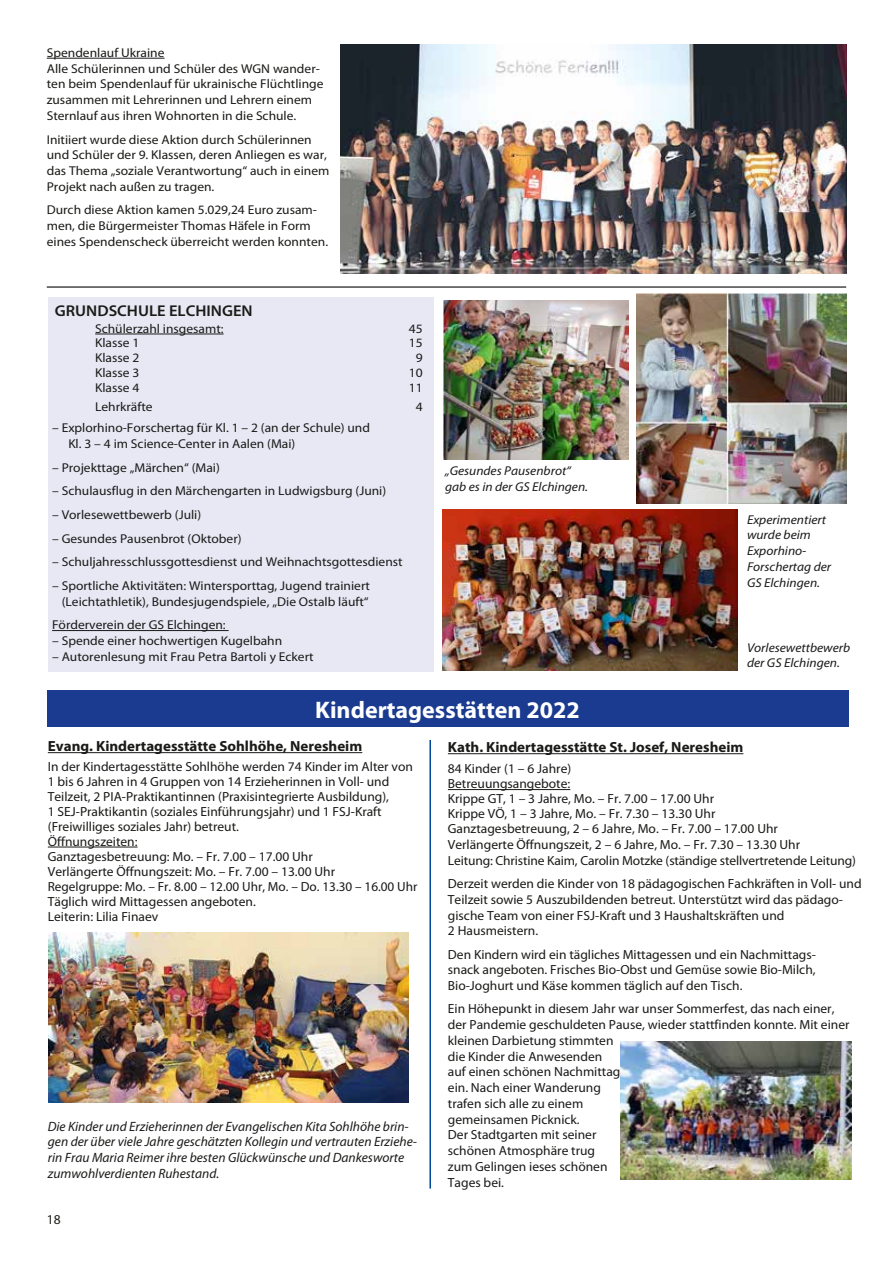
<style>
.page{position:relative;width:893px;height:1263px;background:#fff}
.page>*{position:absolute;margin:0;border:0;box-sizing:border-box;transform-origin:0 0}
.t1{font:700 24px "Myriad Pro";color:#fff}
.t2{font:600 15.6px "Myriad Pro";color:#1a1a18;scale:1.05 1}
.t3{font:700 14.7px "Myriad Pro";color:#1a1a18}
.t4{font:italic 13.5px/15.8px "Myriad Pro";color:#1a1a18}
.t5{font:13.5px "Myriad Pro";color:#1a1a18}
.t6{font:13.2px/15.8px "Myriad Pro";color:#1a1a18}
.t7{font:12.9px/15.8px "Myriad Pro";color:#1a1a18;scale:1.05 1}
.t8{font:italic 12.9px/15.8px "Myriad Pro";color:#1a1a18;scale:1.05 1}
</style>
<div class="page">
<div style="left:48px;top:297px;width:385px;height:374px;background:#e8e8f5"></div>
<hr style="left:48px;top:752px;width:314px;height:1px;background:#1a1a18">
<hr style="left:48px;top:847px;width:90px;height:1px;background:#1a1a18">
<img style="left:444px;top:300px;width:184px;height:159px">
<hr style="left:95px;top:334px;width:129px;height:1px;background:#1a1a18">
<hr style="left:52px;top:630px;width:177px;height:1px;background:#1a1a18">
<div style="left:47px;top:690px;width:801px;height:37px;background:#1b3b90"></div>
<hr style="left:448px;top:753px;width:295px;height:1px;background:#1a1a18">
<hr style="left:448px;top:789px;width:122px;height:1px;background:#1a1a18">
<img style="left:340px;top:45px;width:507px;height:229px">
<img style="left:442px;top:509px;width:295px;height:162px">
<img style="left:636px;top:294px;width:210px;height:209px">
<hr style="left:47px;top:58px;width:118px;height:1px;background:#1a1a18">
<hr style="left:47px;top:286px;width:799px;height:2px;background:#1a1a18">
<img style="left:49px;top:933px;width:360px;height:169px">
<img style="left:621px;top:1042px;width:231px;height:137px">
<hr style="left:429px;top:740px;width:2px;height:448px;background:#004799">
<p class="t7" style="left:47px;top:45px;width:265px">Spendenlauf Ukraine<br>Alle Schülerinnen und Schüler des WGN wander&shy;ten beim Spendenlauf für ukrainische Flüchtlinge zusammen mit Lehrerinnen und Lehrern einem Sternlauf aus ihren Wohnorten in die Schule.</p>
<p class="t7" style="left:47px;top:132px;width:271px">Initiiert wurde diese Aktion durch Schülerinnen und Schüler der 9. Klassen, deren Anliegen es war, das Thema „soziale Verantwortung“ auch in einem Projekt nach außen zu tragen.</p>
<p class="t7" style="left:47px;top:202px;width:269px">Durch diese Aktion kamen 5.029,24 Euro zusam&shy;men, die Bürgermeister Thomas Häfele in Form eines Spendenscheck überreicht werden konnten.</p>
<p class="t2" style="left:55px;top:302px;width:190px">GRUNDSCHULE ELCHINGEN</p>
<p class="t7" style="left:95px;top:321px;width:124px">Schülerzahl insgesamt:</p>
<p class="t7" style="left:409px;top:321px;width:15px">45</p>
<p class="t7" style="left:95px;top:335px;width:44px">Klasse 1</p>
<p class="t7" style="left:409px;top:335px;width:15px">15</p>
<p class="t7" style="left:95px;top:350px;width:44px">Klasse 2</p>
<p class="t7" style="left:416px;top:350px;width:8px">9</p>
<p class="t7" style="left:95px;top:365px;width:44px">Klasse 3</p>
<p class="t7" style="left:409px;top:365px;width:15px">10</p>
<p class="t7" style="left:95px;top:380px;width:44px">Klasse 4</p>
<p class="t7" style="left:409px;top:380px;width:15px">11</p>
<p class="t7" style="left:95px;top:399px;width:56px">Lehrkräfte</p>
<p class="t7" style="left:416px;top:399px;width:8px">4</p>
<p class="t7" style="left:68px;top:420px;width:289px;text-indent:-16px">– Explorhino-Forschertag für Kl. 1 – 2 (an der Schule) und<br>Kl. 3 – 4 im Science-Center in Aalen (Mai)</p>
<p class="t7" style="left:52px;top:460px;width:161px">– Projekttage „Märchen“ (Mai)</p>
<p class="t7" style="left:52px;top:483px;width:320px">– Schulausflug in den Märchengarten in Ludwigsburg (Juni)</p>
<p class="t7" style="left:52px;top:507px;width:144px">– Vorlesewettbewerb (Juli)</p>
<p class="t7" style="left:52px;top:531px;width:182px">– Gesundes Pausenbrot (Oktober)</p>
<p class="t7" style="left:52px;top:554px;width:335px">– Schuljahresschlussgottesdienst und Weihnachtsgottesdienst</p>
<p class="t7" style="left:52px;top:578px;width:304px;text-align:right">– Sportliche Aktivitäten: Wintersporttag, Jugend trainiert (Leichtathletik), Bundesjugendspiele, „Die Ostalb läuft“</p>
<p class="t7" style="left:52px;top:617px;width:167px">Förderverein der GS Elchingen:</p>
<p class="t7" style="left:52px;top:633px;width:221px">– Spende einer hochwertigen Kugelbahn</p>
<p class="t7" style="left:52px;top:649px;width:251px">– Autorenlesung mit Frau Petra Bartoli y Eckert</p>
<h1 class="t1" style="left:315px;top:696px;width:266px">Kindertagesstätten 2022</h1>
<p class="t3" style="left:448px;top:739px;width:297px">Kath. Kindertagesstätte St. Josef, Neresheim</p>
<p class="t6" style="left:448px;top:761px;width:410px;line-height:15.3px">84 Kinder (1 – 6 Jahre)<br>Betreuungsangebote:<br>Krippe GT, 1 – 3 Jahre, Mo. – Fr. 7.00 – 17.00 Uhr<br>Krippe VÖ, 1 – 3 Jahre, Mo. – Fr. 7.30 – 13.30 Uhr<br>Ganztagesbetreuung, 2 – 6 Jahre, Mo. – Fr. 7.00 – 17.00 Uhr<br>Verlängerte Öffnungszeit, 2 – 6 Jahre, Mo. – Fr. 7.30 – 13.30 Uhr<br>Leitung: Christine Kaim, Carolin Motzke (ständige stellvertretende Leitung)</p>
<p class="t6" style="left:448px;top:876px;width:415px">Derzeit werden die Kinder von 18 pädagogischen Fachkräften in Voll- und Teilzeit sowie 5 Auszubildenden betreut. Unterstützt wird das pädago&shy;gische Team von einer FSJ-Kraft und 3 Haushaltskräften und<br>2 Hausmeistern.</p>
<p class="t6" style="left:448px;top:946px;width:369px;text-align:justify">Den Kindern wird ein tägliches Mittagessen und ein Nachmittags&shy;snack angeboten. Frisches Bio-Obst und Gemüse sowie Bio-Milch, Bio-Joghurt und Käse kommen täglich auf den Tisch.</p>
<p class="t6" style="left:448px;top:1001px;width:403px">Ein Höhepunkt in diesem Jahr war unser Sommerfest, das nach einer, der Pandemie geschuldeten Pause, wieder stattfinden konnte. Mit einer kleinen Darbietung stimmten<br>die Kinder die Anwesenden<br>auf einen schönen Nachmittag<br>ein. Nach einer Wanderung<br>trafen sich alle zu einem<br>gemeinsamen Picknick.<br>Der Stadtgarten mit seiner<br>schönen Atmosphäre trug<br>zum Gelingen ieses schönen<br>Tages bei.</p>
<p class="t8" style="left:445px;top:463px;width:138px">„Gesundes Pausenbrot“ gab es in der GS Elchingen.</p>
<p class="t8" style="left:747px;top:512px;width:82px">Experimentiert wurde beim<br>Exporhino-<br>Forschertag der<br>GS Elchingen.</p>
<p class="t8" style="left:747px;top:640px;width:100px">Vorlesewettbewerb der GS Elchingen.</p>
<p class="t3" style="left:48px;top:738px;width:316px">Evang. Kindertagesstätte Sohlhöhe, Neresheim</p>
<p class="t6" style="left:48px;top:759px;width:371px;line-height:15px">In der Kindertagesstätte Sohlhöhe werden 74 Kinder im Alter von 1 bis 6 Jahren in 4 Gruppen von 14 Erzieherinnen in Voll- und Teilzeit, 2 PIA-Praktikantinnen (Praxisintegrierte Ausbildung),<br>1 SEJ-Praktikantin (soziales Einführungsjahr) und 1 FSJ-Kraft (Freiwilliges soziales Jahr) betreut.<br>Öffnungszeiten:<br>Ganztagesbetreuung: Mo. – Fr. 7.00 – 17.00 Uhr<br>Verlängerte Öffnungszeit: Mo. – Fr. 7.00 – 13.00 Uhr<br>Regelgruppe: Mo. – Fr. 8.00 – 12.00 Uhr, Mo. – Do. 13.30 – 16.00 Uhr Täglich wird Mittagessen angeboten.<br>Leiterin: Lilia Finaev</p>
<p class="t4" style="left:48px;top:1119px;width:371px">Die Kinder und Erzieherinnen der Evangelischen Kita Sohlhöhe brin&shy;gen der über viele Jahre geschätzten Kollegin und vertrauten Erziehe&shy;rin Frau Maria Reimer ihre besten Glückwünsche und Dankesworte zumwohlverdienten Ruhestand.</p>
<p class="t5" style="left:47px;top:1212px;width:15px">18</p>
</div>
